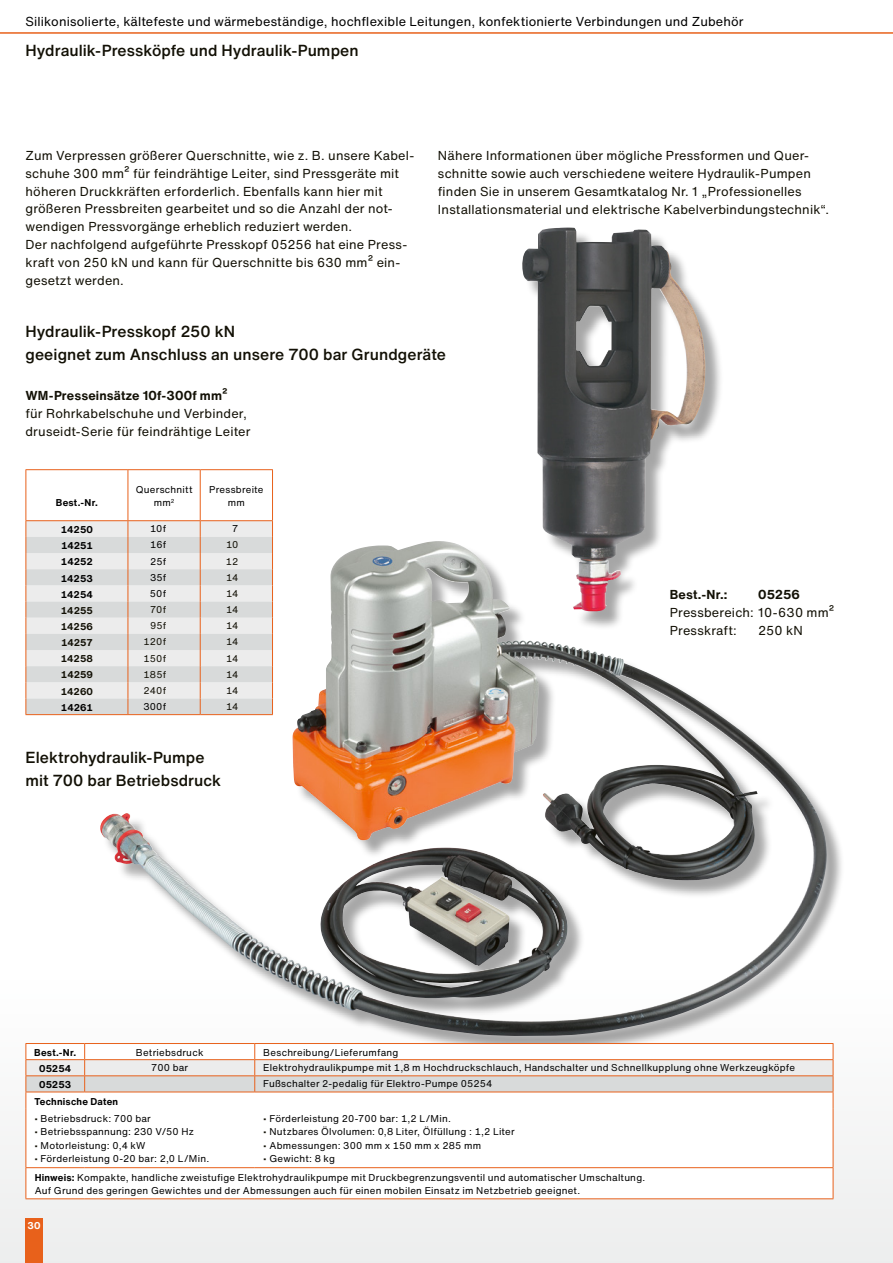
<style>
.page{position:relative;width:893px;height:1263px;background:#fff}
.page>*{position:absolute;margin:0;border:0;box-sizing:border-box;transform-origin:0 0}
.t1{font:500 15.75px/22.5px "Helvetica Now Text";letter-spacing:.005em;color:#121005}
.t2{font:12.75px/17.9px "Helvetica Now Text";letter-spacing:.015em;color:#121005}
.t3{font:12.75px "Helvetica Now Text";letter-spacing:.015em;color:#000}
.t4{font:700 12.75px "Helvetica Now Text";letter-spacing:.01em;color:#121005}
.t5{font:9.75px/13.5px "Helvetica Now Text";letter-spacing:.02em;color:#000;text-align:center}
.t6{font:700 9.75px "Helvetica Now Text";letter-spacing:.005em;color:#000}
.t7{font:9.75px "Helvetica Now Text";color:#121005}
.t8{font:700 9.75px "Helvetica Now Text";letter-spacing:-.005em;color:#121005}
.t9{font:700 9.75px "Helvetica Now Text";color:#fff}
.s1{color:#121005}
.s2{font-weight:700}
</style>
<div class="page">
<div style="left:0;top:972px;width:893px;height:291px;background:linear-gradient(to right,#f1f2f2,#efefef)"></div>
<div style="left:26px;top:1218px;width:17px;height:45px;background:#e8611b"></div>
<hr style="left:0;top:32px;width:893px;height:2px;background:#e8611b">
<svg style="left:26px;top:470px;width:247px;height:244px"></svg>
<hr style="left:26px;top:469px;width:102px;height:1px;background:#e8611b">
<hr style="left:26px;top:470px;width:1px;height:50px;background:#e8611b">
<hr style="left:128px;top:469px;width:72px;height:1px;background:#e8611b">
<hr style="left:128px;top:470px;width:1px;height:50px;background:#e8611b">
<hr style="left:200px;top:469px;width:73px;height:1px;background:#e8611b">
<hr style="left:200px;top:470px;width:1px;height:50px;background:#e8611b">
<hr style="left:26px;top:520px;width:102px;height:1px;background:#e8611b">
<hr style="left:128px;top:520px;width:72px;height:1px;background:#e8611b">
<hr style="left:200px;top:520px;width:73px;height:1px;background:#e8611b">
<hr style="left:272px;top:470px;width:1px;height:50px;background:#e8611b">
<hr style="left:26px;top:714px;width:102px;height:1px;background:#e8611b">
<div style="left:103px;top:544px;width:742px;height:510px;background:#000;opacity:.35"></div>
<img style="left:292px;top:543px;width:432px;height:298px">
<svg style="left:27px;top:1108px;width:806px;height:90px"></svg>
<hr style="left:26px;top:1168px;width:1px;height:30px;background:#e8611b">
<hr style="left:833px;top:1168px;width:1px;height:30px;background:#e8611b">
<hr style="left:26px;top:1198px;width:59px;height:1px;background:#e8611b">
<hr style="left:85px;top:1198px;width:170px;height:1px;background:#e8611b">
<hr style="left:255px;top:1198px;width:578px;height:1px;background:#e8611b">
<hr style="left:26px;top:1043px;width:59px;height:1px;background:#e8611b">
<hr style="left:85px;top:1043px;width:170px;height:1px;background:#e8611b">
<hr style="left:255px;top:1043px;width:578px;height:1px;background:#e8611b">
<svg style="left:26px;top:1044px;width:808px;height:64px"></svg>
<hr style="left:85px;top:1091px;width:170px;height:1px;background:#e8611b">
<hr style="left:255px;top:1091px;width:578px;height:1px;background:#e8611b">
<hr style="left:26px;top:1108px;width:1px;height:59px;background:#e8611b">
<hr style="left:833px;top:1108px;width:1px;height:59px;background:#e8611b">
<hr style="left:26px;top:1167px;width:59px;height:1px;background:#e8611b">
<hr style="left:85px;top:1167px;width:170px;height:1px;background:#e8611b">
<hr style="left:255px;top:1167px;width:578px;height:1px;background:#e8611b">
<div style="left:524px;top:230px;width:200px;height:400px;background:#000;opacity:.35"></div>
<img style="left:522px;top:227px;width:183px;height:384px">
<p class="t3" style="left:26px;top:13px;width:720px">Silikonisolierte, kältefeste und wärmebeständige, hochflexible Leitungen, konfektionierte Verbindungen und Zubehör</p>
<p class="t1" style="left:26px;top:40px;width:335px">Hydraulik-Pressköpfe und Hydraulik-Pumpen</p>
<p class="t2" style="left:26px;top:147px;width:390px">Zum Verpressen größerer Querschnitte, wie z. B. unsere Kabel&shy;schuhe 300 mm² für feindrähtige Leiter, sind Pressgeräte mit höheren Druckkräften erforderlich. Ebenfalls kann hier mit größeren Pressbreiten gearbeitet und so die Anzahl der not&shy;wendigen Pressvorgänge erheblich reduziert werden.<br>Der nachfolgend aufgeführte Presskopf 05256 hat eine Press&shy;kraft von 250 kN und kann für Querschnitte bis 630 mm² ein&shy;gesetzt werden.</p>
<p class="t2" style="left:438px;top:147px;width:393px">Nähere Informationen über mögliche Pressformen und Quer&shy;schnitte sowie auch verschiedene weitere Hydraulik-Pumpen finden Sie in unserem Gesamtkatalog Nr. 1 „Professionelles Installationsmaterial und elektrische Kabelverbindungstechnik“.</p>
<p class="t1" style="left:26px;top:320px;width:422px">Hydraulik-Presskopf 250 kN<br>geeignet zum Anschluss an unsere 700 bar Grundgeräte</p>
<p class="t4" style="left:26px;top:387px;width:203px">WM-Presseinsätze 10f-300f mm²</p>
<p class="t2" style="left:26px;top:404px;width:227px">für Rohrkabelschuhe und Verbinder, druseidt-Serie für feindrähtige Leiter</p>
<p class="t6" style="left:56px;top:496px;width:43px">Best.-Nr.</p>
<p class="t5" style="left:136px;top:482px;width:58px">Querschnitt mm<sup>2</sup></p>
<p class="t5" style="left:209px;top:482px;width:56px">Pressbreite mm</p>
<p class="t6" style="left:61px;top:523px;width:34px">14250</p>
<p class="t5" style="left:150px;top:522px;width:18px">10f</p>
<p class="t5" style="left:232px;top:522px;width:8px">7</p>
<p class="t6" style="left:61px;top:539px;width:33px">14251</p>
<p class="t5" style="left:150px;top:538px;width:18px">16f</p>
<p class="t7" style="left:226px;top:538px;width:14px">10</p>
<p class="t6" style="left:61px;top:555px;width:33px">14252</p>
<p class="t5" style="left:150px;top:554px;width:17px">25f</p>
<p class="t7" style="left:226px;top:554px;width:14px">12</p>
<p class="t6" style="left:61px;top:571px;width:34px">14253</p>
<p class="t5" style="left:150px;top:570px;width:18px">35f</p>
<p class="t7" style="left:226px;top:571px;width:14px">14</p>
<p class="t6" style="left:61px;top:588px;width:34px">14254</p>
<p class="t5" style="left:150px;top:587px;width:18px">50f</p>
<p class="t7" style="left:226px;top:587px;width:14px">14</p>
<p class="t8" style="left:61px;top:604px;width:34px">14255</p>
<p class="t7" style="left:150px;top:603px;width:18px">70f</p>
<p class="t7" style="left:226px;top:603px;width:14px">14</p>
<p class="t8" style="left:61px;top:620px;width:34px">14256</p>
<p class="t7" style="left:150px;top:619px;width:18px">95f</p>
<p class="t7" style="left:226px;top:619px;width:14px">14</p>
<p class="t8" style="left:61px;top:636px;width:33px">14257</p>
<p class="t7" style="left:143px;top:635px;width:24px">120f</p>
<p class="t7" style="left:226px;top:635px;width:14px">14</p>
<p class="t8" style="left:61px;top:652px;width:34px">14258</p>
<p class="t7" style="left:144px;top:651px;width:24px">150f</p>
<p class="t7" style="left:226px;top:651px;width:14px">14</p>
<p class="t8" style="left:61px;top:668px;width:34px">14259</p>
<p class="t7" style="left:144px;top:668px;width:24px">185f</p>
<p class="t7" style="left:226px;top:668px;width:14px">14</p>
<p class="t8" style="left:61px;top:685px;width:34px">14260</p>
<p class="t7" style="left:144px;top:684px;width:24px">240f</p>
<p class="t7" style="left:226px;top:684px;width:14px">14</p>
<p class="t6" style="left:61px;top:700px;width:33px">14261</p>
<p class="t5" style="left:143px;top:700px;width:24px">300f</p>
<p class="t7" style="left:226px;top:700px;width:14px">14</p>
<p class="t1" style="left:26px;top:746px;width:197px">Elektrohydraulik-Pumpe mit 700 bar Betriebsdruck</p>
<p class="t4" style="left:670px;top:586px;width:59px">Best.-Nr.:</p>
<p class="t4" style="left:758px;top:586px;width:43px">05256</p>
<p class="t2" style="left:670px;top:603px;width:166px">Pressbereich: 10-630 mm²<br>Presskraft:</p>
<p class="t2" style="left:758px;top:621px;width:46px">250 kN</p>
<p class="t6" style="left:34px;top:1046px;width:43px">Best.-Nr.</p>
<p class="t5" style="left:136px;top:1046px;width:69px">Betriebsdruck</p>
<p class="t5" style="left:263px;top:1046px;width:137px">Beschreibung/Lieferumfang</p>
<p class="t6" style="left:39px;top:1062px;width:34px">05254</p>
<p class="t5" style="left:151px;top:1061px;width:38px">700 bar</p>
<p class="t5" style="left:263px;top:1061px;width:533px">Elektrohydraulikpumpe mit 1,8 m Hochdruckschlauch, Handschalter und Schnellkupplung ohne Werkzeugköpfe</p>
<p class="t6" style="left:39px;top:1078px;width:34px">05253</p>
<p class="t5" style="left:263px;top:1077px;width:231px">Fußschalter 2-pedalig für Elektro-Pumpe 05254</p>
<p class="t6" style="left:34px;top:1094px;width:85px">Technische Daten</p>
<p class="t5" style="left:34px;top:1111px;width:118px"><span class="s1">•</span> Betriebsdruck: 700 bar</p>
<p class="t5" style="left:34px;top:1125px;width:161px"><span class="s1">•</span> Betriebsspannung: 230 V/50 Hz</p>
<p class="t5" style="left:34px;top:1138px;width:113px"><span class="s1">•</span> Motorleistung: 0,4 kW</p>
<p class="t5" style="left:34px;top:1152px;width:176px"><span class="s1">•</span> Förderleistung 0-20 bar: 2,0 L/Min.</p>
<p class="t5" style="left:263px;top:1111px;width:189px"><span class="s1">•</span> Förderleistung 20-700 bar: 1,2 L/Min.</p>
<p class="t5" style="left:263px;top:1125px;width:253px"><span class="s1">•</span> Nutzbares Ölvolumen: 0,8 Liter, Ölfüllung : 1,2 Liter</p>
<p class="t5" style="left:263px;top:1138px;width:219px"><span class="s1">•</span> Abmessungen: 300 mm x 150 mm x 285 mm</p>
<p class="t5" style="left:35px;top:1149px;width:612px;line-height:18.5px;text-align:left;text-indent:228px"><span class="s1">•</span> Gewicht: 8 kg<br><span class="s2">Hinweis:</span> Kompakte, handliche zweistufige Elektrohydraulikpumpe mit Druckbegrenzungsventil und automatischer Umschaltung.</p>
<p class="t5" style="left:35px;top:1184px;width:547px">Auf Grund des geringen Gewichtes und der Abmessungen auch für einen mobilen Einsatz im Netzbetrieb geeignet.</p>
<p class="t9" style="left:28px;top:1219px;width:15px">30</p>
</div>
